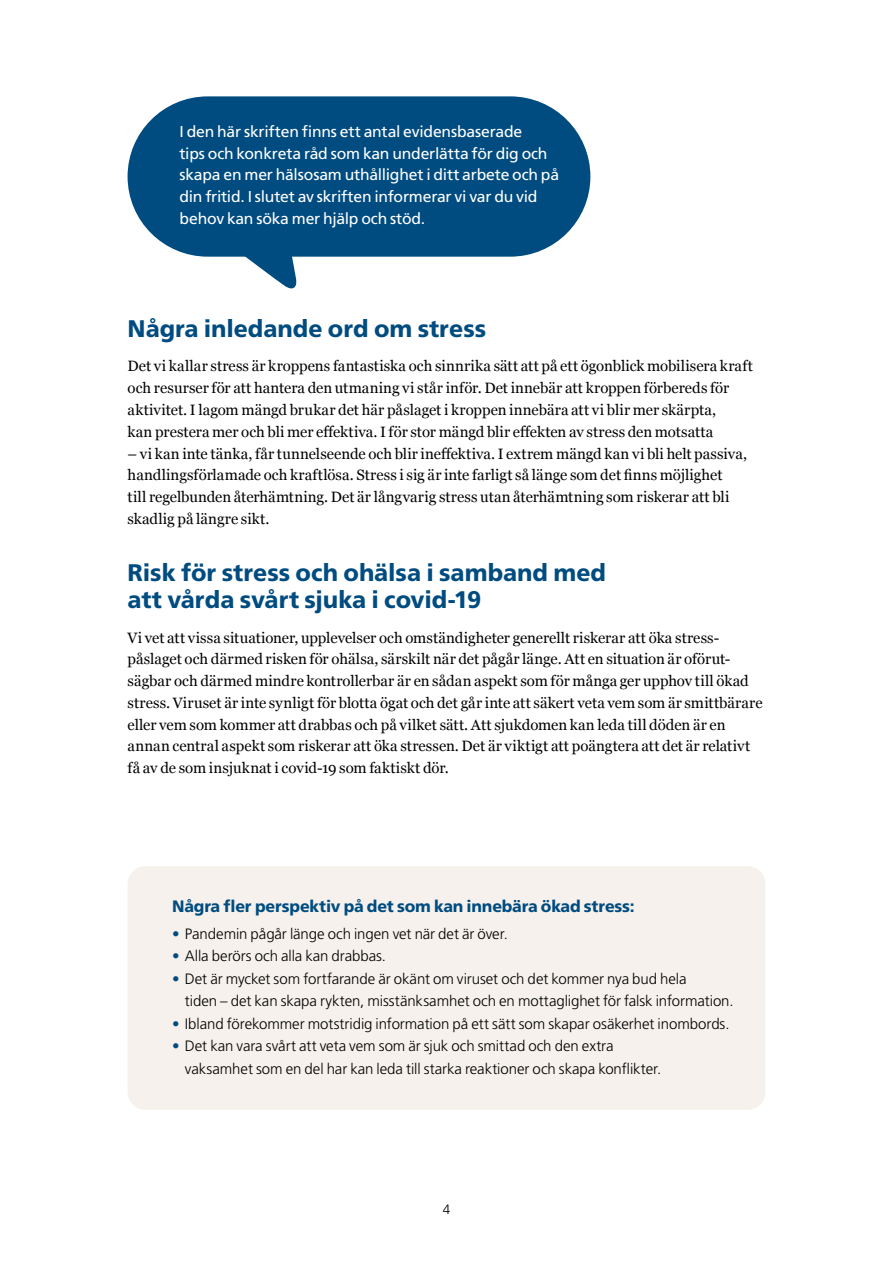
<style>
.page{position:relative;width:893px;height:1263px;background:#fff}
.page>*{position:absolute;margin:0;border:0;box-sizing:border-box;transform-origin:0 0}
.t1{font:800 24px/27px "Frutiger SLLOTF";letter-spacing:-.005em;color:#004c80}
.t2{font:800 16.5px "Frutiger SLLOTF";letter-spacing:-.01em;color:#004c80}
.t3{font:15.75px/21.8px "Frutiger SLLOTF";letter-spacing:-.015em;color:#fff}
.t4{font:15px/21.8px "Georgia";letter-spacing:.005em;color:#000001}
.t5{font:300 15px/22.5px "Frutiger SLLOTF";letter-spacing:-.005em;color:#000001}
.t6{font:300 13.5px "Frutiger SLLOTF";color:#000001}
.s1{color:#004c80}
</style>
<div class="page">
<svg style="left:246px;top:257px;width:51px;height:32px"></svg>
<div style="left:128px;top:96px;width:462px;height:161px;background:#004c80;border-radius:80px"></div>
<div style="left:128px;top:866px;width:637px;height:244px;background:#f6f1ec;border-radius:18px"></div>
<p class="t3" style="left:180px;top:120px;width:381px">I den här skriften finns ett antal evidensbaserade<br>tips och konkreta råd som kan underlätta för dig och skapa en mer hälsosam uthållighet i ditt arbete och på din fritid. I slutet av skriften informerar vi var du vid behov kan söka mer hjälp och stöd.</p>
<h1 class="t1" style="left:128px;top:315px;width:360px">Några inledande ord om stress</h1>
<p class="t4" style="left:128px;top:355px;width:627px">Det vi kallar stress är kroppens fantastiska och sinnrika sätt att på ett ögonblick mobilisera kraft och resurser för att hantera den utmaning vi står inför. Det innebär att kroppen förbereds för aktivitet. I lagom mängd brukar det här påslaget i kroppen innebära att vi blir mer skärpta,<br>kan prestera mer och bli mer effektiva. I för stor mängd blir effekten av stress den motsatta</p>
<p class="t4" style="left:128px;top:442px;width:621px">– vi kan inte tänka, får tunnelseende och blir ineffektiva. I extrem mängd kan vi bli helt passiva, handlingsförlamade och kraftlösa. Stress i sig är inte farligt så länge som det finns möjlighet<br>till regelbunden återhämtning. Det är långvarig stress utan återhämtning som riskerar att bli skadlig på längre sikt.</p>
<h1 class="t1" style="left:128px;top:559px;width:480px">Risk för stress och ohälsa i samband med att vårda svårt sjuka i covid-19</h1>
<p class="t4" style="left:128px;top:626px;width:637px">Vi vet att vissa situationer, upplevelser och omständigheter generellt riskerar att öka stress&shy;påslaget och därmed risken för ohälsa, särskilt när det pågår länge. Att en situation är oförut&shy;sägbar och därmed mindre kontrollerbar är en sådan aspekt som för många ger upphov till ökad stress. Viruset är inte synligt för blotta ögat och det går inte att säkert veta vem som är smittbärare eller vem som kommer att drabbas och på vilket sätt. Att sjukdomen kan leda till döden är en annan central aspekt som riskerar att öka stressen. Det är viktigt att poängtera att det är relativt få av de som insjuknat i covid-19 som faktiskt dör.</p>
<p class="t2" style="left:172px;top:896px;width:464px">Några fler perspektiv på det som kan innebära ökad stress:</p>
<p class="t5" style="left:172px;top:922px;width:337px"><span class="s1">•</span> Pandemin pågår länge och ingen vet när det är över.</p>
<p class="t5" style="left:172px;top:945px;width:216px"><span class="s1">•</span> Alla berörs och alla kan drabbas.</p>
<p class="t5" style="left:185px;top:967px;width:550px;text-indent:-13px"><span class="s1">•</span> Det är mycket som fortfarande är okänt om viruset och det kommer nya bud hela<br>tiden – det kan skapa rykten, misstänksamhet och en mottaglighet för falsk information.</p>
<p class="t5" style="left:172px;top:1012px;width:559px"><span class="s1">•</span> Ibland förekommer motstridig information på ett sätt som skapar osäkerhet inombords.</p>
<p class="t5" style="left:185px;top:1035px;width:478px;text-indent:-13px"><span class="s1">•</span> Det kan vara svårt att veta vem som är sjuk och smittad och den extra vaksamhet som en del har kan leda till starka reaktioner och skapa konflikter.</p>
<p class="t6" style="left:443px;top:1201px;width:9px">4</p>
</div>
